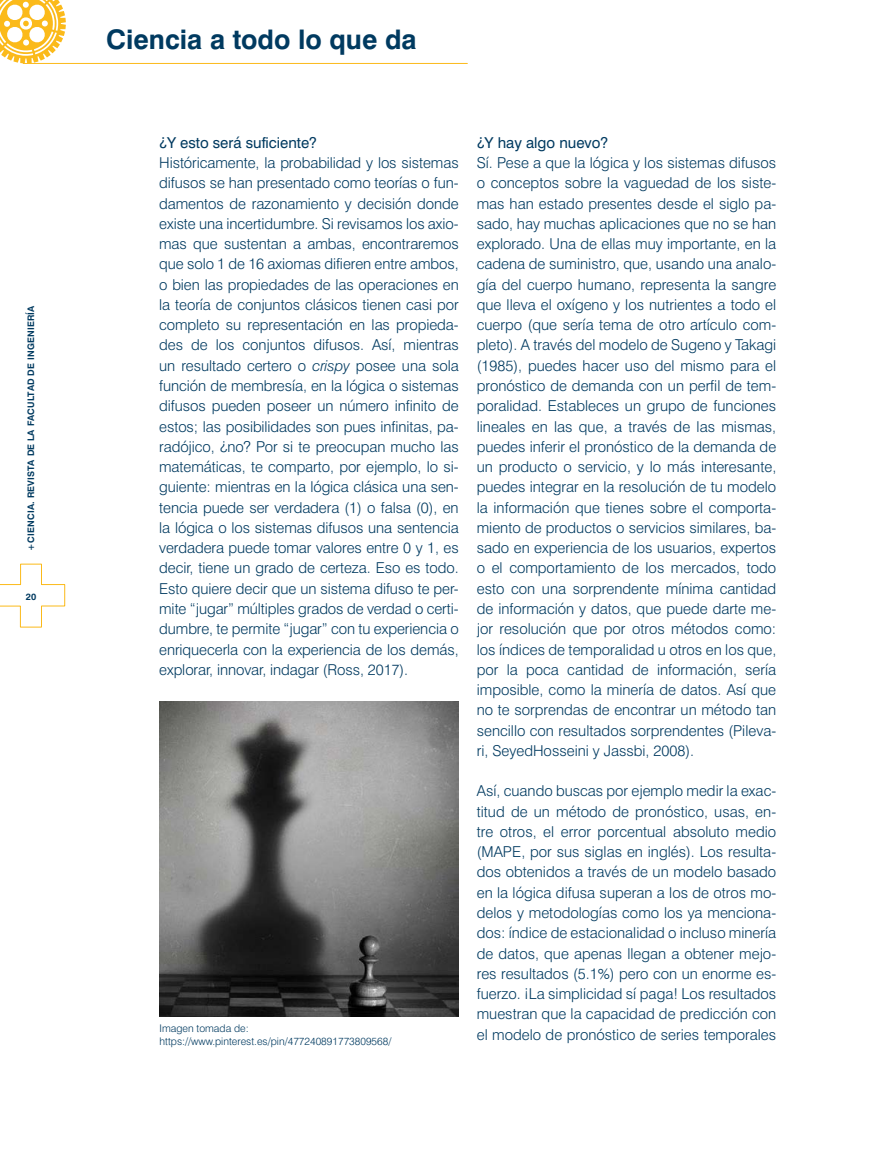
<style>
.page{position:relative;width:893px;height:1149px;background:#fff}
.page>*{position:absolute;margin:0;border:0;box-sizing:border-box;transform-origin:0 0}
.t1{font:700 27px "Swiss 721";color:#003a60}
.t2{font:300 15px/20.2px "Swiss 721";color:#003a60;text-align:justify}
.t3{font:15px "Swiss 721 Roman";color:#003a60}
.t4{font:300 10.5px/12px "Swiss 721";color:#003a60}
.t5{font:700 9.15px "Swiss 721";color:#003a60}
.t6{font:700 9px "Swiss 721";letter-spacing:.02em;color:#003a60}
.s1{font-style:italic}
</style>
<div class="page">
<svg style="left:0;top:0;width:66px;height:63px"></svg>
<hr style="left:23px;top:63px;width:444px;height:1px;background:#fbba1a">
<svg style="left:0;top:563px;width:65px;height:64px"></svg>
<img style="left:160px;top:701px;width:298px;height:315px">
<p class="t6" style="left:26px;top:550px;width:246px;rotate:-90deg">+CIENCIA. REVISTA DE LA FACULTAD DE INGENIERÍA</p>
<p class="t5" style="left:26px;top:590px;width:12px">20</p>
<h1 class="t1" style="left:106px;top:23px;width:312px">Ciencia a todo lo que da</h1>
<p class="t3" style="left:159px;top:133px;width:159px">¿Y esto será suficiente?</p>
<p class="t2" style="left:159px;top:152px;width:301px">Históricamente, la probabilidad y los sistemas difusos se han presentado como teorías o fun&shy;damentos de razonamiento y decisión donde existe una incertidumbre. Si revisamos los axio&shy;mas que sustentan a ambas, encontraremos que solo 1 de 16 axiomas difieren entre ambos, o bien las propiedades de las operaciones en la teoría de conjuntos clásicos tienen casi por completo su representación en las propieda&shy;des de los conjuntos difusos. Así, mientras un resultado certero o <span class="s1">crispy</span> posee una sola función de membresía, en la lógica o sistemas difusos pueden poseer un número infinito de estos; las posibilidades son pues infinitas, pa&shy;radójico, ¿no? Por si te preocupan mucho las matemáticas, te comparto, por ejemplo, lo si&shy;guiente: mientras en la lógica clásica una sen&shy;tencia puede ser verdadera (1) o falsa (0), en la lógica o los sistemas difusos una sentencia verdadera puede tomar valores entre 0 y 1, es decir, tiene un grado de certeza. Eso es todo.<br>Esto quiere decir que un sistema difuso te per&shy;mite “jugar” múltiples grados de verdad o certi&shy;dumbre, te permite “jugar” con tu experiencia o enriquecerla con la experiencia de los demás, explorar, innovar, indagar (Ross, 2017).</p>
<p class="t4" style="left:160px;top:1022px;width:233px">Imagen tomada de: https://www.pinterest.es/pin/477240891773809568/</p>
<p class="t3" style="left:477px;top:133px;width:133px">¿Y hay algo nuevo?</p>
<p class="t2" style="left:477px;top:152px;width:301px">Sí. Pese a que la lógica y los sistemas difusos o conceptos sobre la vaguedad de los siste&shy;mas han estado presentes desde el siglo pa&shy;sado, hay muchas aplicaciones que no se han explorado. Una de ellas muy importante, en la cadena de suministro, que, usando una analo&shy;gía del cuerpo humano, representa la sangre que lleva el oxígeno y los nutrientes a todo el cuerpo (que sería tema de otro artículo com&shy;pleto). A través del modelo de Sugeno y Takagi (1985), puedes hacer uso del mismo para el pronóstico de demanda con un perfil de tem&shy;poralidad. Estableces un grupo de funciones lineales en las que, a través de las mismas, puedes inferir el pronóstico de la demanda de un producto o servicio, y lo más interesante, puedes integrar en la resolución de tu modelo la información que tienes sobre el comporta&shy;miento de productos o servicios similares, ba&shy;sado en experiencia de los usuarios, expertos o el comportamiento de los mercados, todo esto con una sorprendente mínima cantidad de información y datos, que puede darte me&shy;jor resolución que por otros métodos como: los índices de temporalidad u otros en los que, por la poca cantidad de información, sería imposible, como la minería de datos. Así que no te sorprendas de encontrar un método tan sencillo con resultados sorprendentes (Pileva&shy;ri, SeyedHosseini y Jassbi, 2008).</p>
<p class="t2" style="left:477px;top:780px;width:301px">Así, cuando buscas por ejemplo medir la exac&shy;titud de un método de pronóstico, usas, en&shy;tre otros, el error porcentual absoluto medio (MAPE, por sus siglas en inglés). Los resulta&shy;dos obtenidos a través de un modelo basado en la lógica difusa superan a los de otros mo&shy;delos y metodologías como los ya menciona&shy;dos: índice de estacionalidad o incluso minería de datos, que apenas llegan a obtener mejo&shy;res resultados (5.1%) pero con un enorme es&shy;fuerzo. ¡La simplicidad sí paga! Los resultados muestran que la capacidad de predicción con el modelo de pronóstico de series temporales</p>
</div>
